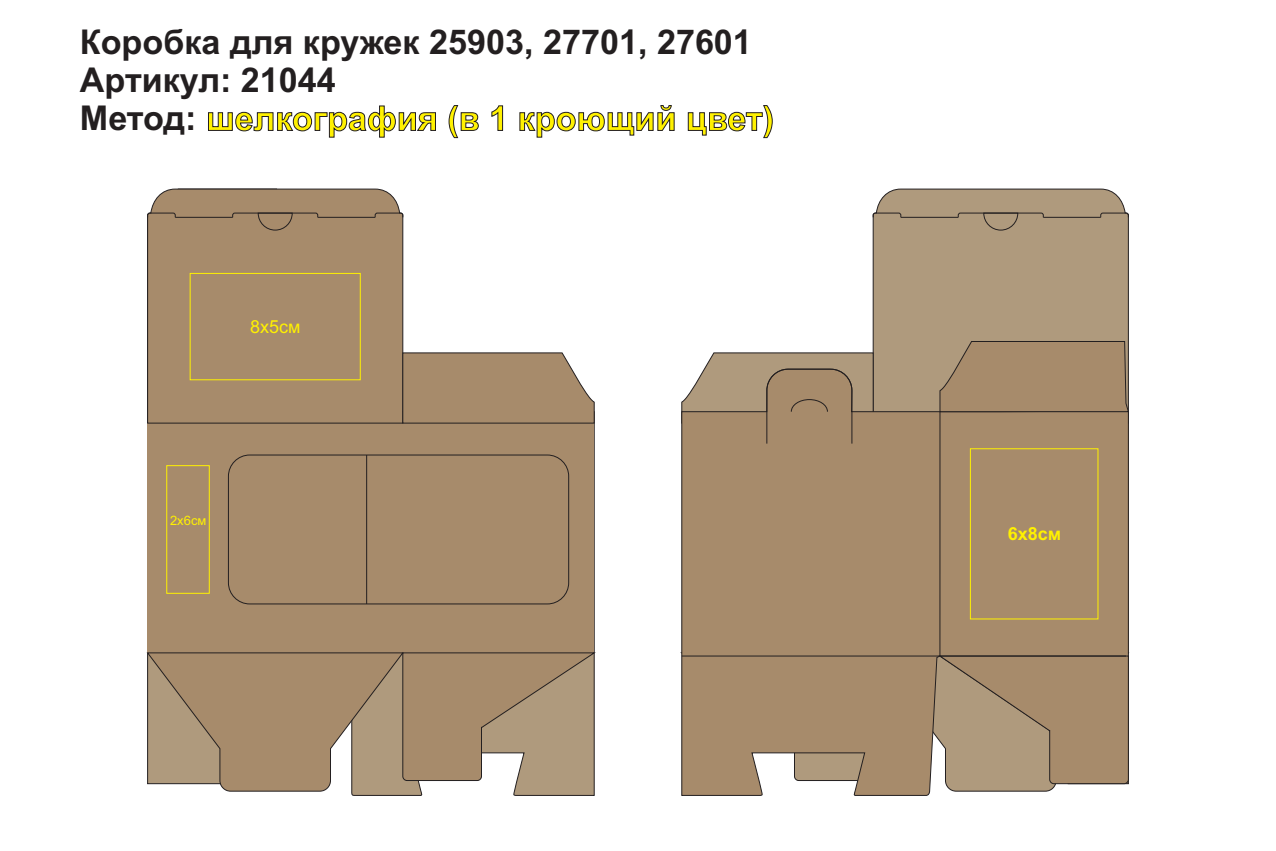
<style>
.page{position:relative;width:1276px;height:851px;background:#fff}
.page>*{position:absolute;margin:0;border:0;box-sizing:border-box;transform-origin:0 0}
.t1{font:700 34.12px/38.2px "Arial";color:#231f20}
.t2{font:18px "Arial";color:#fff101}
.t3{font:700 18px "Arial";color:#fff101}
.t4{font:12.98px "Arial";color:#fff101}
.s1{color:#fff101}
</style>
<div class="page">
<div style="left:148px;top:423px;width:446px;height:229px;background:#a78b6b"></div>
<div style="left:228px;top:454px;width:341px;height:150px;background:#a78b6b;border:1px solid #231f20;border-radius:21px"></div>
<svg style="left:147px;top:652px;width:448px;height:139px;background:#ab9377"></svg>
<div style="left:147px;top:189px;width:256px;height:234px;background:#a78b6b"></div>
<svg style="left:232px;top:212px;width:86px;height:18px;background:#997f63"></svg>
<svg style="left:375px;top:212px;width:28px;height:6px"></svg>
<svg style="left:147px;top:212px;width:29px;height:6px"></svg>
<hr style="left:175px;top:217px;width:58px;height:1px;background:#231f20">
<hr style="left:318px;top:217px;width:57px;height:1px;background:#231f20">
<svg style="left:402px;top:352px;width:192px;height:71px;background:#a78e71"></svg>
<hr style="left:366px;top:455px;width:1px;height:149px;background:#231f20">
<div style="left:166px;top:465px;width:43px;height:128px;border:1px solid #fff101"></div>
<div style="left:190px;top:273px;width:170px;height:107px;border:1px solid #fff101"></div>
<div style="left:872px;top:189px;width:256px;height:179px;background:#af9a7d"></div>
<svg style="left:958px;top:212px;width:85px;height:18px;background:#a08d73"></svg>
<svg style="left:872px;top:212px;width:29px;height:6px"></svg>
<svg style="left:1100px;top:212px;width:28px;height:6px"></svg>
<hr style="left:1043px;top:217px;width:57px;height:1px;background:#231f20">
<hr style="left:901px;top:217px;width:57px;height:1px;background:#231f20">
<div style="left:681px;top:368px;width:447px;height:427px;background:#a78b6b"></div>
<svg style="left:680px;top:652px;width:449px;height:139px;background:#aa9275"></svg>
<svg style="left:681px;top:352px;width:192px;height:92px;background:#aa9377"></svg>
<svg style="left:939px;top:341px;width:189px;height:73px;background:#a28769"></svg>
<hr style="left:939px;top:411px;width:1px;height:245px;background:#231f20">
<hr style="left:682px;top:655px;width:444px;height:1px;background:#231f20">
<div style="left:970px;top:448px;width:128px;height:171px;border:1px solid #fff101"></div>
<p class="t1" style="left:80px;top:26px;width:695px">Коробка для кружек 25903, 27701, 27601<br>Артикул: 21044<br>Метод: <span class="s1">шелкография (в 1 кроющий цвет)</span></p>
<p class="t2" style="left:250px;top:320px;width:52px">8х5см</p>
<p class="t4" style="left:170px;top:515px;width:38px">2х6см</p>
<p class="t3" style="left:1007px;top:527px;width:55px">6х8см</p>
</div>
